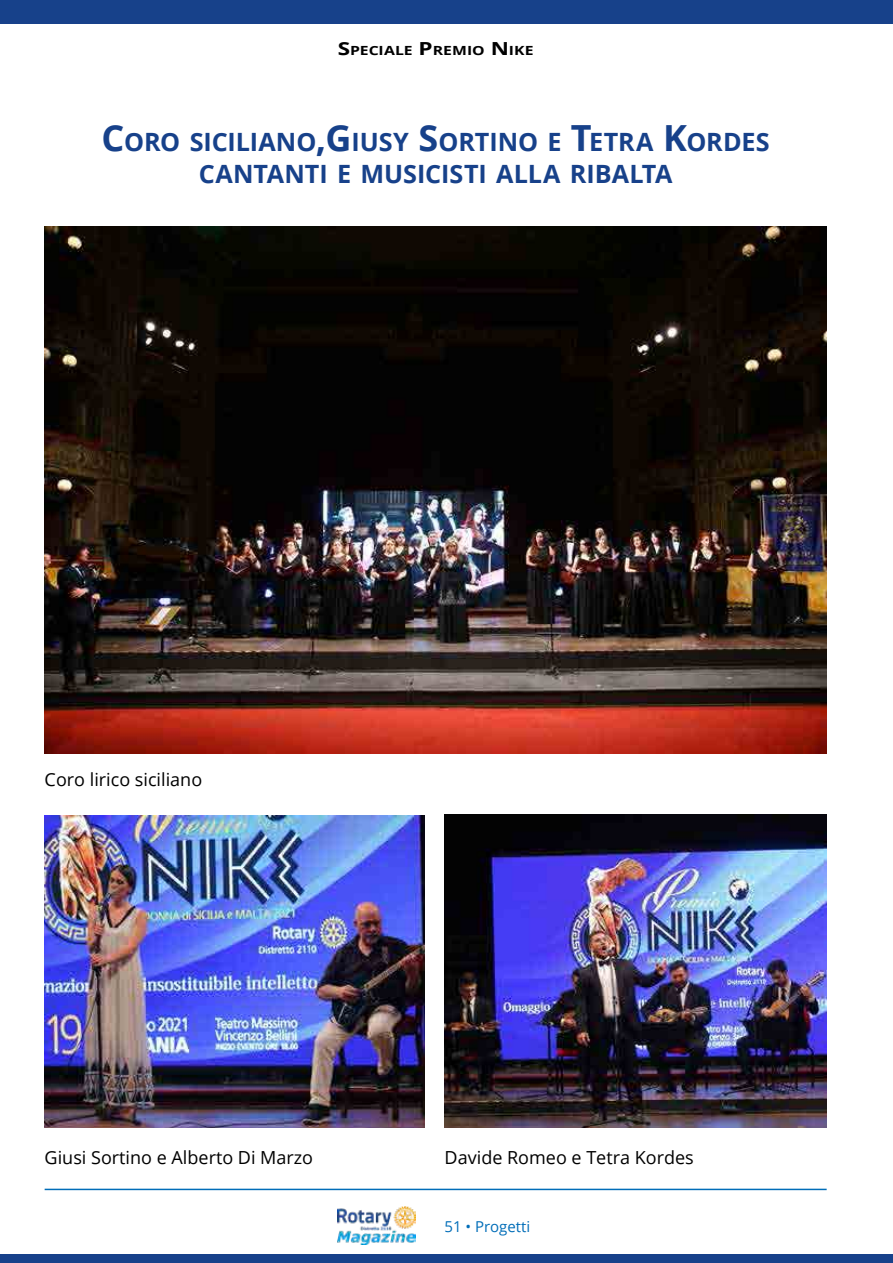
<style>
.page{position:relative;width:893px;height:1263px;background:#fff}
.page>*{position:absolute;margin:0;border:0;box-sizing:border-box;transform-origin:0 0}
.t1{font:700 25.2px/32.7px "Open Sans";color:#17418a;text-align:center}
.t2{font:18px "Open Sans";color:#000}
.t3{font:15px "Open Sans";color:#006db8}
.t4{font:700 12.6px "Open Sans";color:#000;scale:1.25 1}
.s1{font-size:18px}
.s2{font-size:36px}
</style>
<div class="page">
<img style="left:337px;top:1206px;width:79px;height:39px">
<hr style="left:45px;top:1189px;width:782px;height:1px;background:#006db8">
<div style="left:0;top:1254px;width:893px;height:9px;background:#17418a"></div>
<div style="left:0;top:0;width:893px;height:23px;background:#17418a"></div>
<img style="left:45px;top:226px;width:782px;height:527px">
<img style="left:45px;top:816px;width:380px;height:311px">
<img style="left:445px;top:814px;width:382px;height:313px">
<p class="t4" style="left:338px;top:42px;width:158px"><span class="s1">S</span>PECIALE <span class="s1">P</span>REMIO <span class="s1">N</span>IKE</p>
<p class="t1" style="left:102px;top:125px;width:669px"><span class="s2">C</span>ORO SICILIANO<span class="s2">,G</span> IUSY <span class="s2">S</span>ORTINO E <span class="s2">T</span>ETRA <span class="s2">K</span>ORDES<br>CANTANTI E MUSICISTI ALLA RIBALTA</p>
<p class="t2" style="left:45px;top:767px;width:159px">Coro lirico siciliano</p>
<p class="t2" style="left:45px;top:1145px;width:270px">Giusi Sortino e Alberto Di Marzo</p>
<p class="t2" style="left:445px;top:1145px;width:251px">Davide Romeo e Tetra Kordes</p>
<p class="t3" style="left:444px;top:1216px;width:87px">51 • Progetti</p>
</div>
